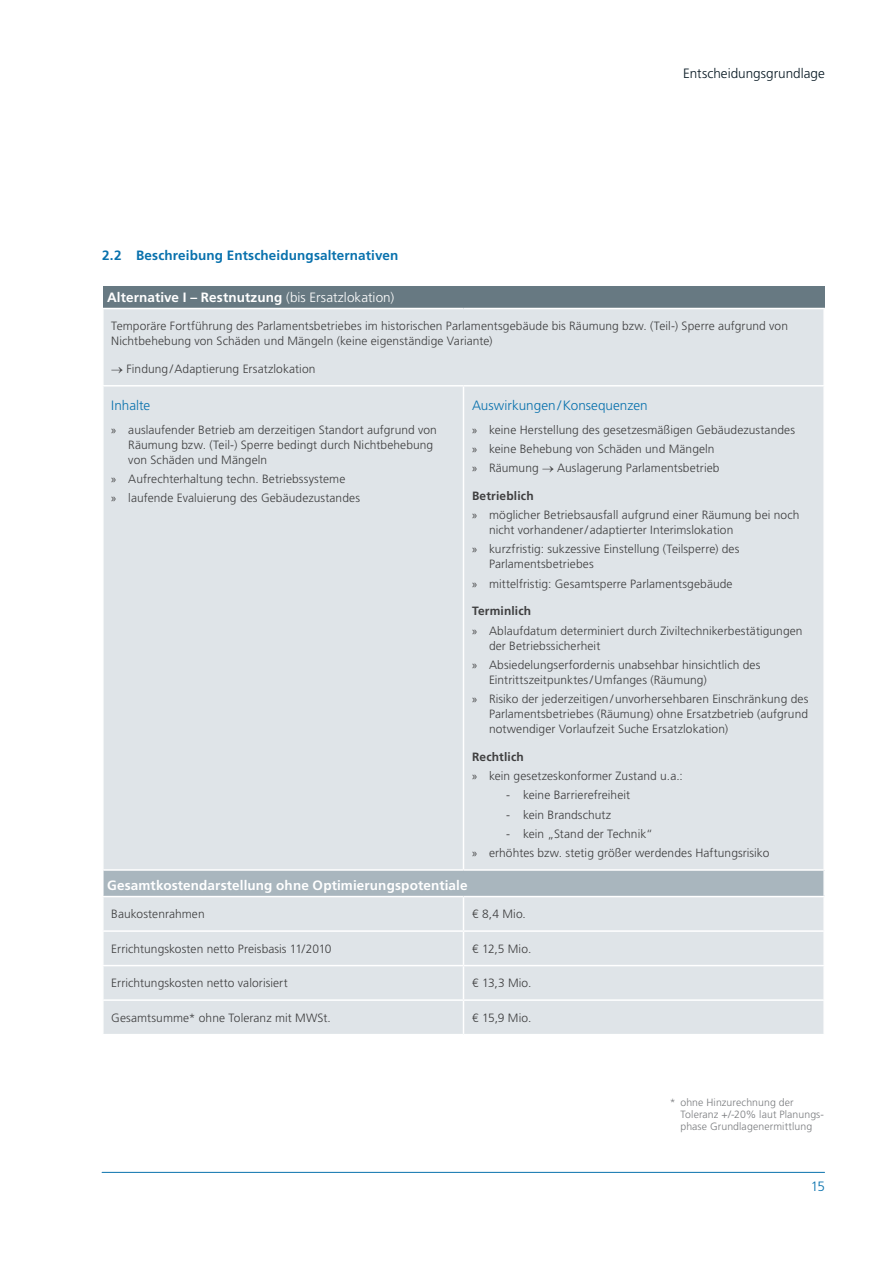
<style>
.page{position:relative;width:893px;height:1263px;background:#fff}
.page>*{position:absolute;margin:0;border:0;box-sizing:border-box;transform-origin:0 0}
.t1{font:700 13.5px "Frutiger";letter-spacing:.01em;color:#fff}
.t2{font:700 13.5px "Frutiger";letter-spacing:.01em;color:#0871ad}
.t3{font:300 13.5px "Frutiger";color:#0871ad}
.t4{font:300 13.5px "Frutiger";color:#071822}
.t5{font:300 12px/15px "Frutiger";letter-spacing:.005em;color:#3e3e3f}
.t6{font:700 12px "Frutiger";letter-spacing:.015em;color:#3e3e3f}
.t7{font:12px "Myriad Pro";color:#3e3e3f}
.t8{font:300 10.5px/12px "Frutiger";letter-spacing:.01em;color:#7a7c7f}
.s1{font-weight:300}
.s2{font-family:"Myriad Pro";font-weight:400}
</style>
<div class="page">
<hr style="left:102px;top:1172px;width:723px;height:1px;background:#0871ad">
<div style="left:103px;top:286px;width:721px;height:22px;background:#677982"></div>
<div style="left:104px;top:309px;width:719px;height:725px;background:#dfe4e8"></div>
<div style="left:103px;top:870px;width:721px;height:26px;background:#a9b6be"></div>
<hr style="left:102px;top:869px;width:361px;height:2px;background:#fff">
<hr style="left:463px;top:869px;width:362px;height:2px;background:#fff">
<hr style="left:102px;top:385px;width:361px;height:1px;background:#fff">
<hr style="left:463px;top:385px;width:362px;height:1px;background:#fff">
<hr style="left:463px;top:386px;width:1px;height:483px;background:#fff">
<hr style="left:463px;top:897px;width:1px;height:33px;background:#fff">
<hr style="left:102px;top:930px;width:361px;height:2px;background:#fff">
<hr style="left:463px;top:930px;width:362px;height:2px;background:#fff">
<hr style="left:463px;top:932px;width:1px;height:33px;background:#fff">
<hr style="left:102px;top:965px;width:361px;height:1px;background:#fff">
<hr style="left:463px;top:965px;width:362px;height:1px;background:#fff">
<hr style="left:463px;top:966px;width:1px;height:33px;background:#fff">
<hr style="left:102px;top:999px;width:361px;height:2px;background:#fff">
<hr style="left:463px;top:999px;width:362px;height:2px;background:#fff">
<hr style="left:463px;top:1001px;width:1px;height:33px;background:#fff">
<hr style="left:102px;top:871px;width:2px;height:25px;background:#fff">
<hr style="left:823px;top:871px;width:2px;height:25px;background:#fff">
<hr style="left:102px;top:896px;width:361px;height:1px;background:#fff">
<hr style="left:463px;top:896px;width:362px;height:1px;background:#fff">
<p class="t4" style="left:683px;top:66px;width:143px">Entscheidungsgrundlage</p>
<h2 class="t2" style="left:102px;top:247px;width:298px">2.2 Beschreibung Entscheidungsalternativen</h2>
<h3 class="t1" style="left:107px;top:289px;width:289px">Alternative I – Restnutzung <span class="s1">(bis Ersatzlokation)</span></h3>
<p class="t5" style="left:111px;top:319px;width:678px">Temporäre Fortführung des Parlamentsbetriebes im historischen Parlamentsgebäude bis Räumung bzw. (Teil-) Sperre aufgrund von<br>Nichtbehebung von Schäden und Mängeln (keine eigenständige Variante)</p>
<p class="t5" style="left:111px;top:362px;width:206px">→ Findung/Adaptierung Ersatzlokation</p>
<p class="t3" style="left:111px;top:398px;width:41px">Inhalte</p>
<p class="t5" style="left:128px;top:422px;width:310px;text-indent:-17px"><span class="s2">»</span> auslaufender Betrieb am derzeitigen Standort aufgrund von<br>Räumung bzw. (Teil-) Sperre bedingt durch Nichtbehebung von Schäden und Mängeln</p>
<p class="t5" style="left:111px;top:471px;width:236px"><span class="s2">»</span> Aufrechterhaltung techn. Betriebssysteme</p>
<p class="t5" style="left:111px;top:491px;width:250px"><span class="s2">»</span> laufende Evaluierung des Gebäudezustandes</p>
<p class="t3" style="left:472px;top:398px;width:177px">Auswirkungen/Konsequenzen</p>
<p class="t5" style="left:472px;top:422px;width:325px"><span class="s2">»</span> keine Herstellung des gesetzesmäßigen Gebäudezustandes</p>
<p class="t5" style="left:472px;top:441px;width:244px"><span class="s2">»</span> keine Behebung von Schäden und Mängeln</p>
<p class="t5" style="left:472px;top:461px;width:249px"><span class="s2">»</span> Räumung → Auslagerung Parlamentsbetrieb</p>
<p class="t6" style="left:472px;top:489px;width:63px">Betrieblich</p>
<p class="t5" style="left:489px;top:508px;width:312px;text-indent:-17px"><span class="s2">»</span> möglicher Betriebsausfall aufgrund einer Räumung bei noch nicht vorhandener/adaptierter Interimslokation</p>
<p class="t5" style="left:489px;top:542px;width:252px;text-indent:-17px"><span class="s2">»</span> kurzfristig: sukzessive Einstellung (Teilsperre) des<br>Parlamentsbetriebes</p>
<p class="t5" style="left:472px;top:576px;width:262px"><span class="s2">»</span> mittelfristig: Gesamtsperre Parlamentsgebäude</p>
<p class="t6" style="left:472px;top:604px;width:61px">Terminlich</p>
<p class="t5" style="left:489px;top:623px;width:315px;text-indent:-17px"><span class="s2">»</span> Ablaufdatum determiniert durch Ziviltechnikerbestätigungen der Betriebssicherheit</p>
<p class="t5" style="left:489px;top:657px;width:273px;text-indent:-17px"><span class="s2">»</span> Absiedelungserfordernis unabsehbar hinsichtlich des<br>Eintrittszeitpunktes/Umfanges (Räumung)</p>
<p class="t5" style="left:489px;top:692px;width:321px;text-align:justify;text-indent:-17px"><span class="s2">»</span> Risiko der jederzeitigen/unvorhersehbaren Einschränkung des Parlamentsbetriebes (Räumung) ohne Ersatzbetrieb (aufgrund notwendiger Vorlaufzeit Suche Ersatzlokation)</p>
<p class="t6" style="left:472px;top:750px;width:53px">Rechtlich</p>
<p class="t7" style="left:472px;top:769px;width:7px">»</p>
<p class="t5" style="left:489px;top:769px;width:195px">kein gesetzeskonformer Zustand u.a.:</p>
<p class="t5" style="left:506px;top:788px;width:126px">- keine Barrierefreiheit</p>
<p class="t5" style="left:506px;top:807px;width:107px">- kein Brandschutz</p>
<p class="t5" style="left:506px;top:826px;width:148px">- kein „Stand der Technik“</p>
<p class="t5" style="left:472px;top:846px;width:299px"><span class="s2">»</span> erhöhtes bzw. stetig größer werdendes Haftungsrisiko</p>
<p class="t1" style="left:107px;top:877px;width:362px">Gesamtkostendarstellung ohne Optimierungspotentiale</p>
<p class="t5" style="left:111px;top:907px;width:95px">Baukostenrahmen</p>
<p class="t5" style="left:472px;top:907px;width:55px">€ 8,4 Mio.</p>
<p class="t5" style="left:111px;top:941px;width:222px">Errichtungskosten netto Preisbasis 11/2010</p>
<p class="t5" style="left:472px;top:941px;width:61px">€ 12,5 Mio.</p>
<p class="t5" style="left:111px;top:976px;width:178px">Errichtungskosten netto valorisiert</p>
<p class="t5" style="left:472px;top:976px;width:61px">€ 13,3 Mio.</p>
<p class="t5" style="left:111px;top:1010px;width:221px">Gesamtsumme* ohne Toleranz mit MWSt.</p>
<p class="t5" style="left:472px;top:1010px;width:61px">€ 15,9 Mio.</p>
<p class="t8" style="left:680px;top:1097px;width:144px;text-indent:-11px">* ohne Hinzurechnung der<br>Toleranz +/-20% laut Planungs&shy;phase Grundlagenermittlung</p>
<p class="t3" style="left:811px;top:1178px;width:16px">15</p>
</div>
